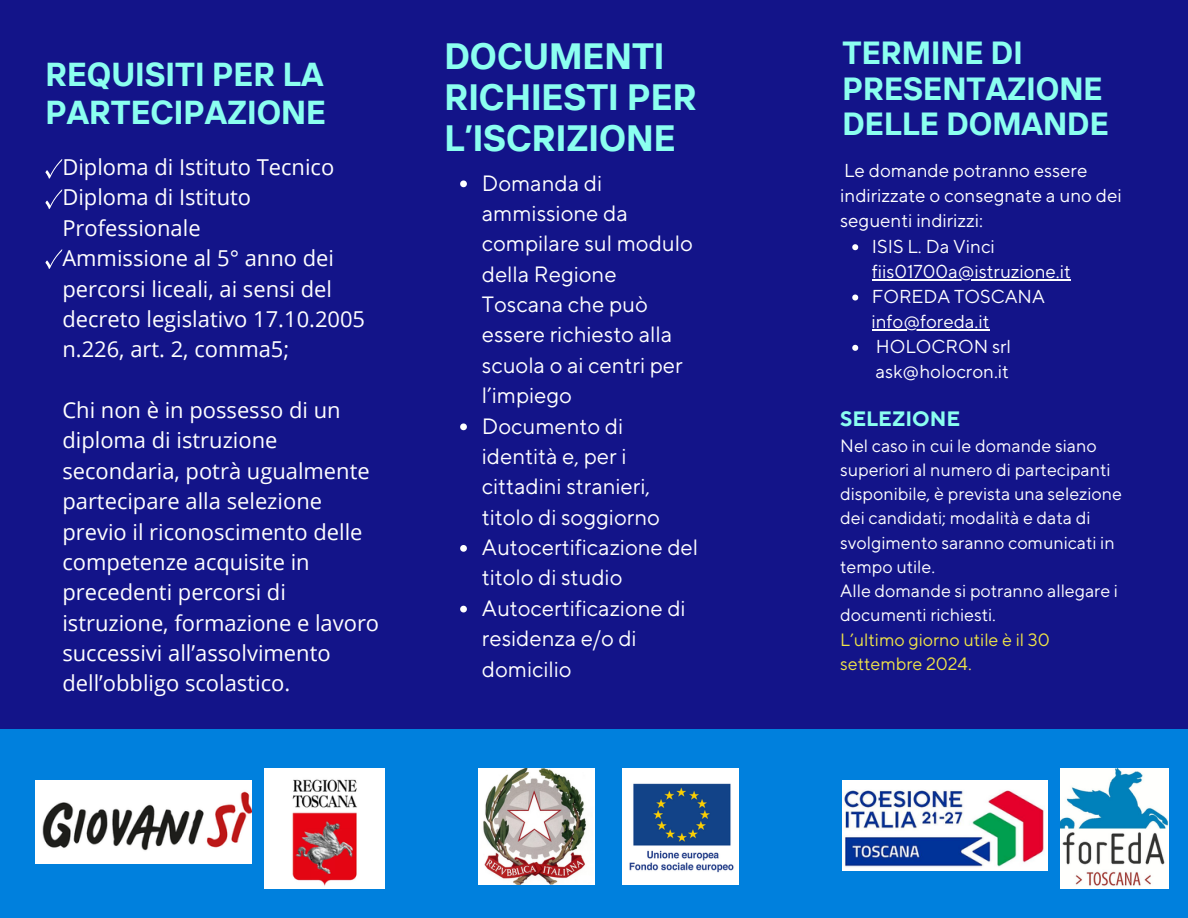
<style>
.page{position:relative;width:1188px;height:918px;background:#131489}
.page>*{position:absolute;margin:0;border:0;box-sizing:border-box;transform-origin:0 0}
.t1{font:700 36.6px/41.1px "TT Interphases";color:#8bfff0}
.t2{font:700 33.15px/37.7px "TT Interphases";color:#8bfff0}
.t3{font:700 31.95px/36px "TT Interphases";color:#8bfff0}
.t4{font:22.05px/30.3px "TT Norms Pro";color:#fff}
.t5{font:21.9px/30.3px "Open Sans";color:#fff}
.t6{font:700 20.7px "TT Norms Pro";color:#8bfff0}
.t7{font:18.6px/25.2px "TT Norms Pro";color:#fff}
.t8{font:17.7px/24.3px "TT Norms Pro";color:#fff}
.t9{font:17.7px/24.3px "TT Norms Pro";color:#f0e448}
</style>
<div class="page">
<div style="left:0;top:729px;width:1188px;height:189px;background:#0080dd"></div>
<img style="left:1060px;top:768px;width:108px;height:121px">
<img style="left:36px;top:781px;width:216px;height:83px">
<img style="left:622px;top:768px;width:116px;height:116px">
<img style="left:478px;top:768px;width:116px;height:116px">
<svg style="left:45px;top:159px;width:17px;height:20px"></svg>
<svg style="left:45px;top:249px;width:17px;height:20px"></svg>
<svg style="left:45px;top:189px;width:17px;height:20px"></svg>
<img style="left:843px;top:781px;width:204px;height:90px">
<img style="left:264px;top:769px;width:121px;height:120px">
<svg style="left:852px;top:244px;width:6px;height:6px"></svg>
<hr style="left:872px;top:279px;width:199px;height:1px;background:#fff">
<svg style="left:852px;top:295px;width:6px;height:6px"></svg>
<hr style="left:872px;top:329px;width:117px;height:1px;background:#fff">
<svg style="left:852px;top:345px;width:6px;height:6px"></svg>
<svg style="left:460px;top:180px;width:7px;height:7px"></svg>
<svg style="left:460px;top:423px;width:7px;height:7px"></svg>
<svg style="left:460px;top:545px;width:7px;height:7px"></svg>
<svg style="left:460px;top:606px;width:7px;height:6px"></svg>
<p class="t2" style="left:45px;top:55px;width:282px">REQUISITI PER LA<br>PARTECIPAZIONE</p>
<p class="t5" style="left:62px;top:151px;width:304px">Diploma di Istituto Tecnico<br>Diploma di Istituto<br>Professionale<br>Ammissione al 5° anno dei percorsi liceali, ai sensi del decreto legislativo 17.10.2005 n.226, art. 2, comma5;</p>
<p class="t5" style="left:62px;top:394px;width:318px">Chi non è in possesso di un diploma di istruzione secondaria, potrà ugualmente partecipare alla selezione previo il riconoscimento delle competenze acquisite in precedenti percorsi di istruzione, formazione e lavoro successivi all’assolvimento dell’obbligo scolastico.</p>
<p class="t1" style="left:444px;top:35px;width:254px">DOCUMENTI<br>RICHIESTI PER<br>L’ISCRIZIONE</p>
<p class="t3" style="left:843px;top:34px;width:268px">TERMINE DI<br>PRESENTAZIONE<br>DELLE DOMANDE</p>
<h2 class="t7" style="left:840px;top:159px;width:283px">Le domande potranno essere indirizzate o consegnate a uno dei seguenti indirizzi:</h2>
<p class="t7" style="left:872px;top:234px;width:124px">ISIS L. Da Vinci</p>
<p class="t7" style="left:872px;top:259px;width:200px">fiis01700a@istruzione.it<br>FOREDA TOSCANA</p>
<p class="t7" style="left:872px;top:310px;width:119px">info@foreda.it</p>
<p class="t7" style="left:876px;top:335px;width:137px">HOLOCRON srl</p>
<p class="t7" style="left:875px;top:360px;width:135px">ask@holocron.it</p>
<p class="t4" style="left:482px;top:169px;width:213px">Domanda di ammissione da compilare sul modulo della Regione<br>Toscana che può essere richiesto alla scuola o ai centri per l’impiego</p>
<p class="t4" style="left:482px;top:412px;width:180px">Documento di identità e, per i cittadini stranieri, titolo di soggiorno</p>
<p class="t4" style="left:482px;top:533px;width:218px">Autocertificazione del titolo di studio</p>
<p class="t4" style="left:482px;top:594px;width:205px">Autocertificazione di residenza e/o di domicilio</p>
<p class="t6" style="left:840px;top:406px;width:122px">SELEZIONE</p>
<p class="t8" style="left:840px;top:434px;width:283px">Nel caso in cui le domande siano superiori al numero di partecipanti disponibile, è prevista una selezione dei candidati; modalità e data di svolgimento saranno comunicati in tempo utile.</p>
<p class="t8" style="left:840px;top:579px;width:279px">Alle domande si potranno allegare i documenti richiesti.</p>
<p class="t9" style="left:840px;top:628px;width:211px">L’ultimo giorno utile è il 30 settembre 2024.</p>
</div>
